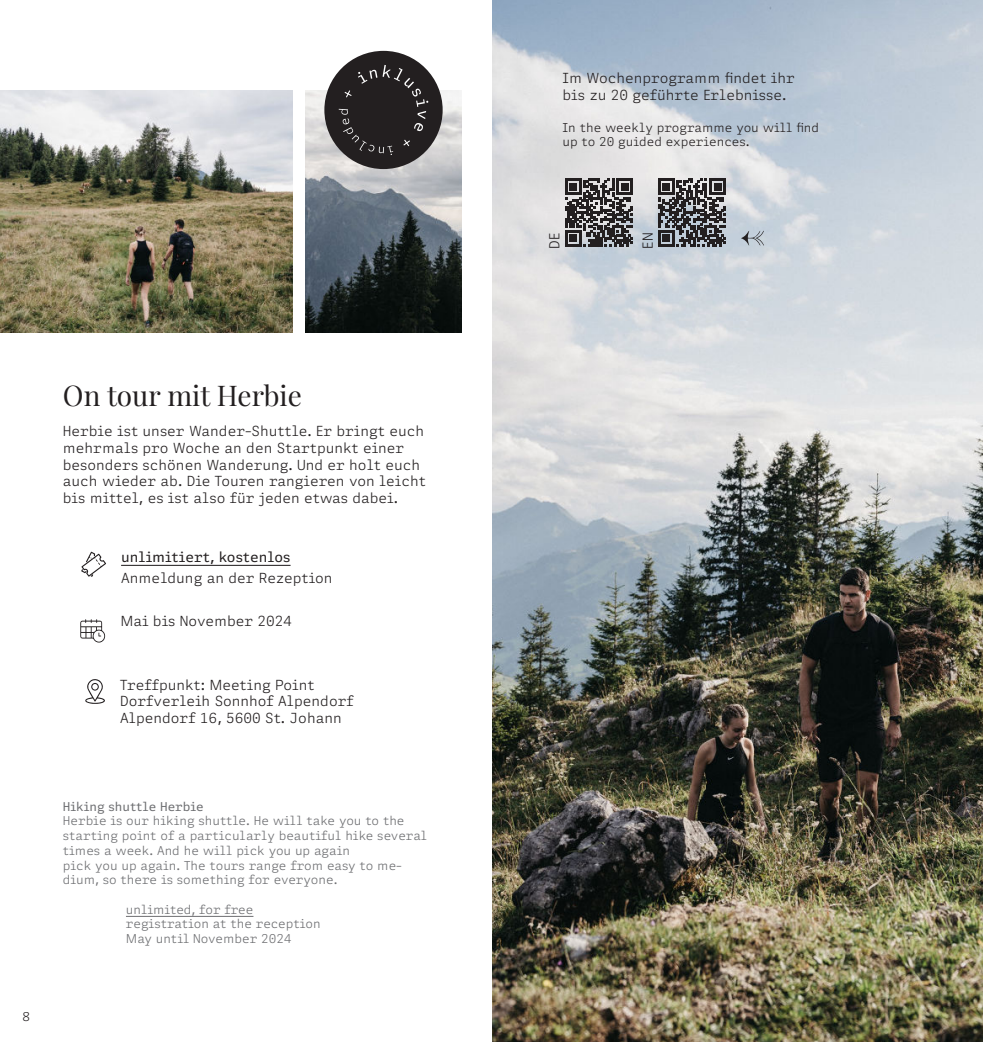
<style>
.page{position:relative;width:983px;height:1042px;background:#fff}
.page>*{position:absolute;margin:0;border:0;box-sizing:border-box;transform-origin:0 0}
.t1{font:28px "Playfair Display";color:#231f20}
.t2{font:300 14px/16.8px "Adelle Mono Flex";color:#231f20}
.t3{font:14px "Adelle Mono Flex";color:#231f20}
.t4{font:300 12.25px/14.7px "Adelle Mono Flex";color:#6d6e71}
.t5{font:300 12.25px/14.7px "Adelle Mono Flex";color:#231f20}
.t6{font:12.25px "Adelle Mono Flex";color:#6d6e71}
</style>
<div class="page">
<img style="left:0;top:91px;width:293px;height:241px">
<img style="left:305px;top:91px;width:156px;height:241px">
<div style="left:324px;top:51px;width:118px;height:118px;background:#231f20;border-radius:50%"></div>
<svg style="left:338px;top:65px;width:90px;height:90px"></svg>
<img style="left:492px;top:0;width:490px;height:1042px">
<hr style="left:126px;top:916px;width:127px;height:1px;background:#6d6e71">
<hr style="left:121px;top:565px;width:169px;height:1px;background:#231f20">
<svg style="left:81px;top:551px;width:25px;height:26px"></svg>
<svg style="left:80px;top:619px;width:25px;height:24px"></svg>
<svg style="left:85px;top:679px;width:20px;height:25px"></svg>
<svg style="left:740px;top:231px;width:23px;height:15px"></svg>
<svg style="left:564px;top:178px;width:68px;height:68px"></svg>
<svg style="left:657px;top:178px;width:68px;height:68px"></svg>
<p class="t5" style="left:22px;top:1010px;width:9px">8</p>
<h1 class="t1" style="left:63px;top:384px;width:240px">On tour mit Herbie</h1>
<p class="t2" style="left:63px;top:423px;width:364px">Herbie ist unser Wander-Shuttle. Er bringt euch mehrmals pro Woche an den Startpunkt einer besonders schönen Wanderung. Und er holt euch auch wieder ab. Die Touren rangieren von leicht bis mittel, es ist also für jeden etwas dabei.</p>
<p class="t3" style="left:121px;top:549px;width:171px">unlimitiert, kostenlos</p>
<p class="t2" style="left:121px;top:570px;width:213px">Anmeldung an der Rezeption</p>
<p class="t2" style="left:120px;top:613px;width:173px">Mai bis November 2024</p>
<p class="t2" style="left:120px;top:676px;width:235px">Treffpunkt: Meeting Point<br>Dorfverleih Sonnhof Alpendorf<br>Alpendorf 16, 5600 St. Johann</p>
<p class="t6" style="left:63px;top:799px;width:142px">Hiking shuttle Herbie</p>
<p class="t4" style="left:63px;top:814px;width:366px">Herbie is our hiking shuttle. He will take you to the starting point of a particularly beautiful hike several times a week. And he will pick you up again<br>pick you up again. The tours range from easy to me&shy;dium, so there is something for everyone.</p>
<p class="t4" style="left:126px;top:902px;width:196px">unlimited, for free registration at the reception<br>May until November 2024</p>
<p class="t2" style="left:562px;top:69px;width:234px">Im Wochenprogramm findet ihr bis zu 20 geführte Erlebnisse.</p>
<p class="t5" style="left:562px;top:120px;width:258px">In the weekly programme you will find up to 20 guided experiences.</p>
<p class="t2" style="left:546px;top:249px;width:17px;rotate:-90deg">DE</p>
<p class="t2" style="left:639px;top:249px;width:17px;rotate:-90deg">EN</p>
</div>
